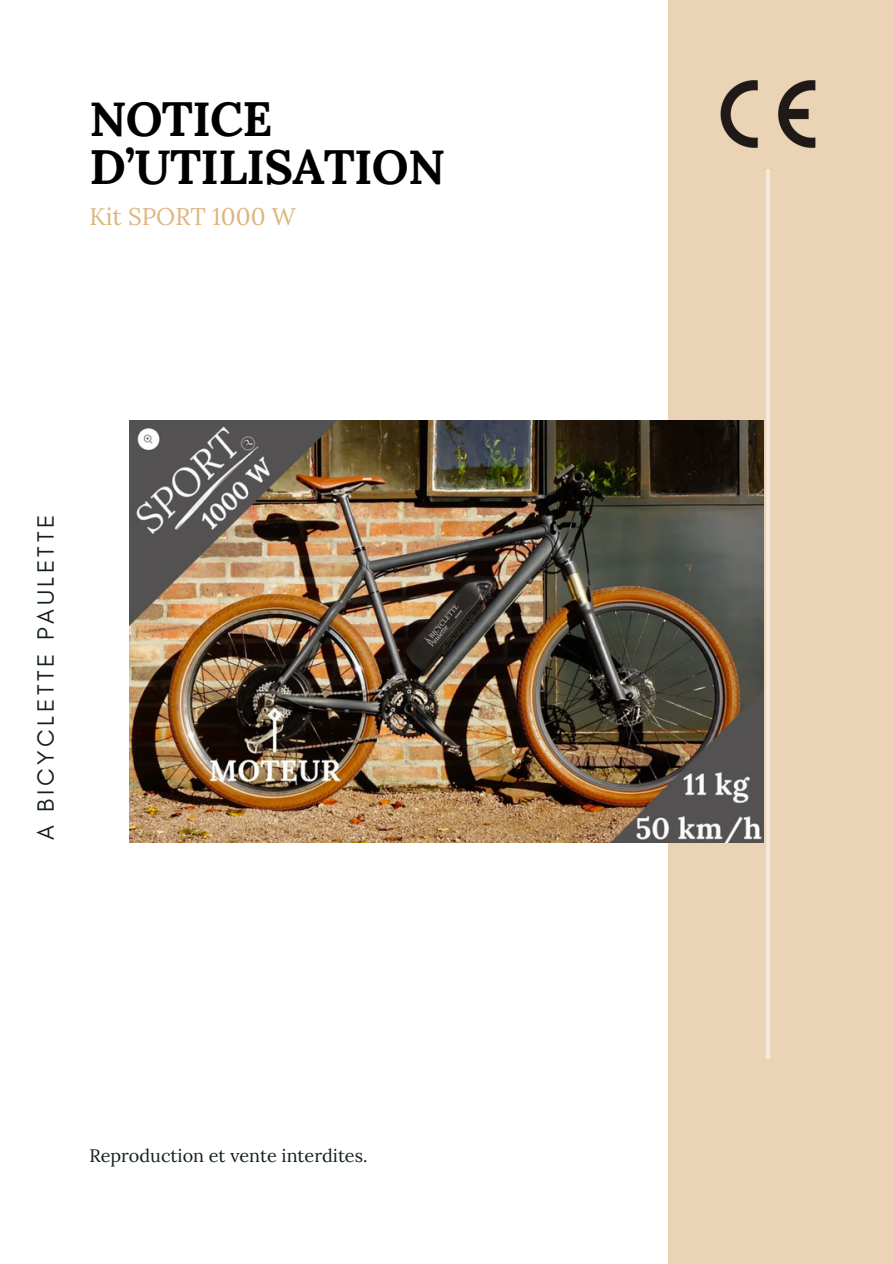
<style>
.page{position:relative;width:894px;height:1264px;background:#fff}
.page>*{position:absolute;margin:0;border:0;box-sizing:border-box;transform-origin:0 0}
.t1{font:700 48px/48.3px "Lora";letter-spacing:-.015em;color:#000}
.t2{font:24px "Glacial Indifference";letter-spacing:.15em;color:#141f20}
.t3{font:24px "Lora";color:#ddb57f}
.t4{font:18px "Lora";color:#141f20}
</style>
<div class="page">
<div style="left:668px;top:0;width:225px;height:1263px;background:#ebd4b6"></div>
<hr style="left:766px;top:169px;width:2px;height:889px;background:#fff">
<img style="left:720px;top:80px;width:96px;height:90px">
<img style="left:130px;top:421px;width:633px;height:422px">
<p class="t1" style="left:89px;top:94px;width:357px">NOTICE<br>D’UTILISATION</p>
<h1 class="t3" style="left:89px;top:200px;width:208px">Kit SPORT 1000 W</h1>
<h3 class="t2" style="left:31px;top:840px;width:327px;rotate:-90deg">A BICYCLETTE PAULETTE</h3>
<p class="t4" style="left:89px;top:1143px;width:279px">Reproduction et vente interdites.</p>
</div>
